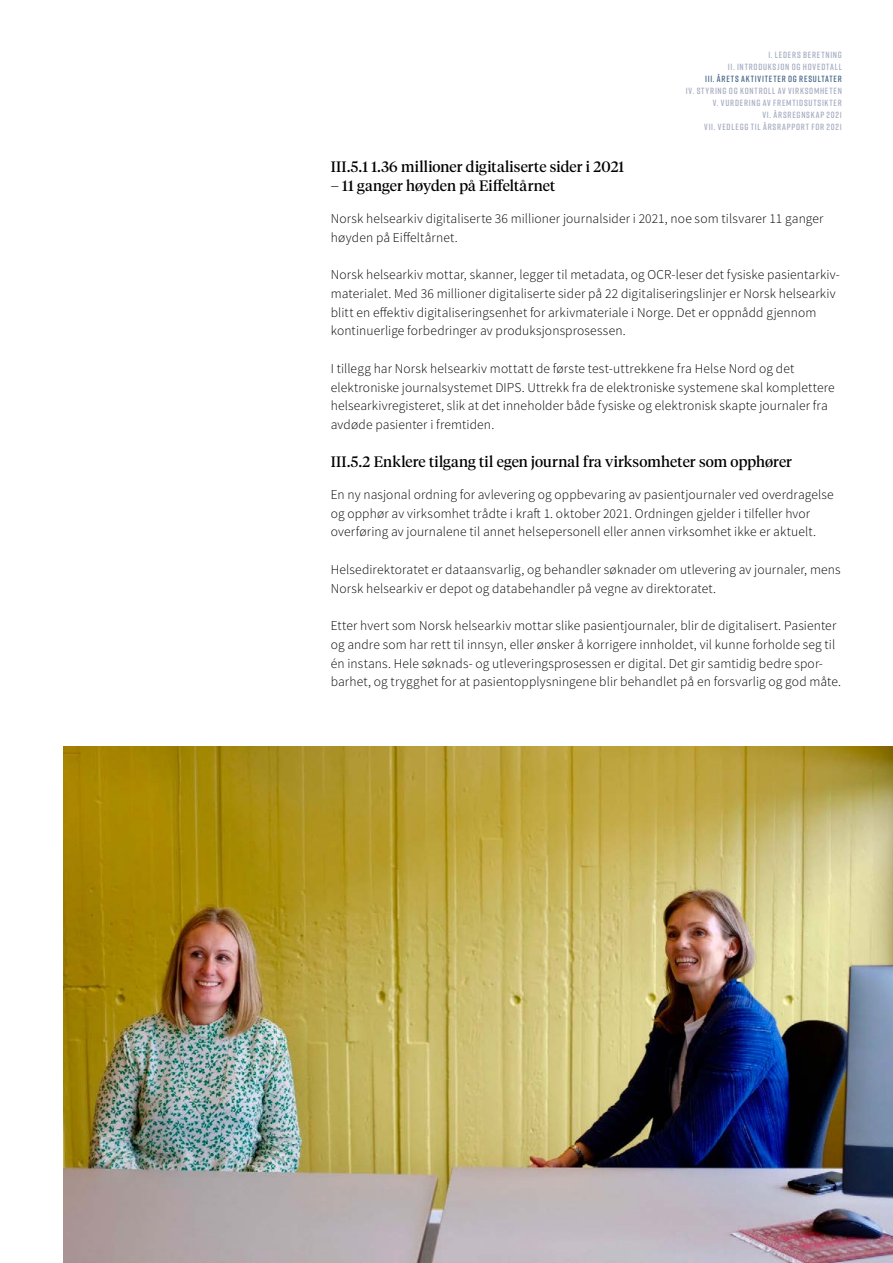
<style>
.page{position:relative;width:893px;height:1263px;background:#fff}
.page>*{position:absolute;margin:0;border:0;box-sizing:border-box;transform-origin:0 0}
.t1{font:15px "Tiempos Headline";letter-spacing:.01em;color:#000}
.t2{font:300 13.5px/18.8px "Source Sans Pro";letter-spacing:.01em;color:#000}
.t3{font:600 9px/12px "Rift";letter-spacing:.085em;color:#a5acc1;text-align:right}
.t4{font:600 9px "Rift";letter-spacing:.09em;color:#466588}
</style>
<div class="page">
<img style="left:64px;top:747px;width:829px;height:516px">
<p class="t3" style="left:728px;top:48px;width:116px">I. LEDERS BERETNING<br>II. INTRODUKSJON OG HOVEDTALL</p>
<p class="t4" style="left:705px;top:72px;width:138px">III. ÅRETS AKTIVITETER OG RESULTATER</p>
<p class="t3" style="left:686px;top:84px;width:158px">IV. STYRING OG KONTROLL AV VIRKSOMHETEN V. VURDERING AV FREMTIDSUTSIKTER<br>VI. ÅRSREGNSKAP 2021<br>VII. VEDLEGG TIL ÅRSRAPPORT FOR 2021</p>
<p class="t1" style="left:331px;top:156px;width:295px">III.5.1 1.36 millioner digitaliserte sider i 2021</p>
<p class="t1" style="left:331px;top:176px;width:226px">– 11 ganger høyden på Eiffeltårnet</p>
<p class="t2" style="left:331px;top:209px;width:494px">Norsk helsearkiv digitaliserte 36 millioner journalsider i 2021, noe som tilsvarer 11 ganger høyden på Eiffeltårnet.</p>
<p class="t2" style="left:331px;top:265px;width:511px">Norsk helsearkiv mottar, skanner, legger til metadata, og OCR-leser det fysiske pasientarkiv&shy;materialet. Med 36 millioner digitaliserte sider på 22 digitaliseringslinjer er Norsk helsearkiv blitt en effektiv digitaliseringsenhet for arkivmateriale i Norge. Det er oppnådd gjennom kontinuerlige forbedringer av produksjonsprosessen.</p>
<p class="t2" style="left:331px;top:359px;width:506px">I tillegg har Norsk helsearkiv mottatt de første test-uttrekkene fra Helse Nord og det elektroniske journalsystemet DIPS. Uttrekk fra de elektroniske systemene skal komplettere helsearkivregisteret, slik at det inneholder både fysiske og elektronisk skapte journaler fra avdøde pasienter i fremtiden.</p>
<p class="t1" style="left:331px;top:452px;width:463px">III.5.2 Enklere tilgang til egen journal fra virksomheter som opphører</p>
<p class="t2" style="left:331px;top:485px;width:505px">En ny nasjonal ordning for avlevering og oppbevaring av pasientjournaler ved overdragelse og opphør av virksomhet trådte i kraft 1. oktober 2021. Ordningen gjelder i tilfeller hvor overføring av journalene til annet helsepersonell eller annen virksomhet ikke er aktuelt.</p>
<p class="t2" style="left:331px;top:560px;width:511px">Helsedirektoratet er dataansvarlig, og behandler søknader om utlevering av journaler, mens<br>Norsk helsearkiv er depot og databehandler på vegne av direktoratet.</p>
<p class="t2" style="left:331px;top:616px;width:510px">Etter hvert som Norsk helsearkiv mottar slike pasientjournaler, blir de digitalisert. Pasienter og andre som har rett til innsyn, eller ønsker å korrigere innholdet, vil kunne forholde seg til én instans. Hele søknads- og utleveringsprosessen er digital. Det gir samtidig bedre spor&shy;barhet, og trygghet for at pasientopplysningene blir behandlet på en forsvarlig og god måte.</p>
</div>
